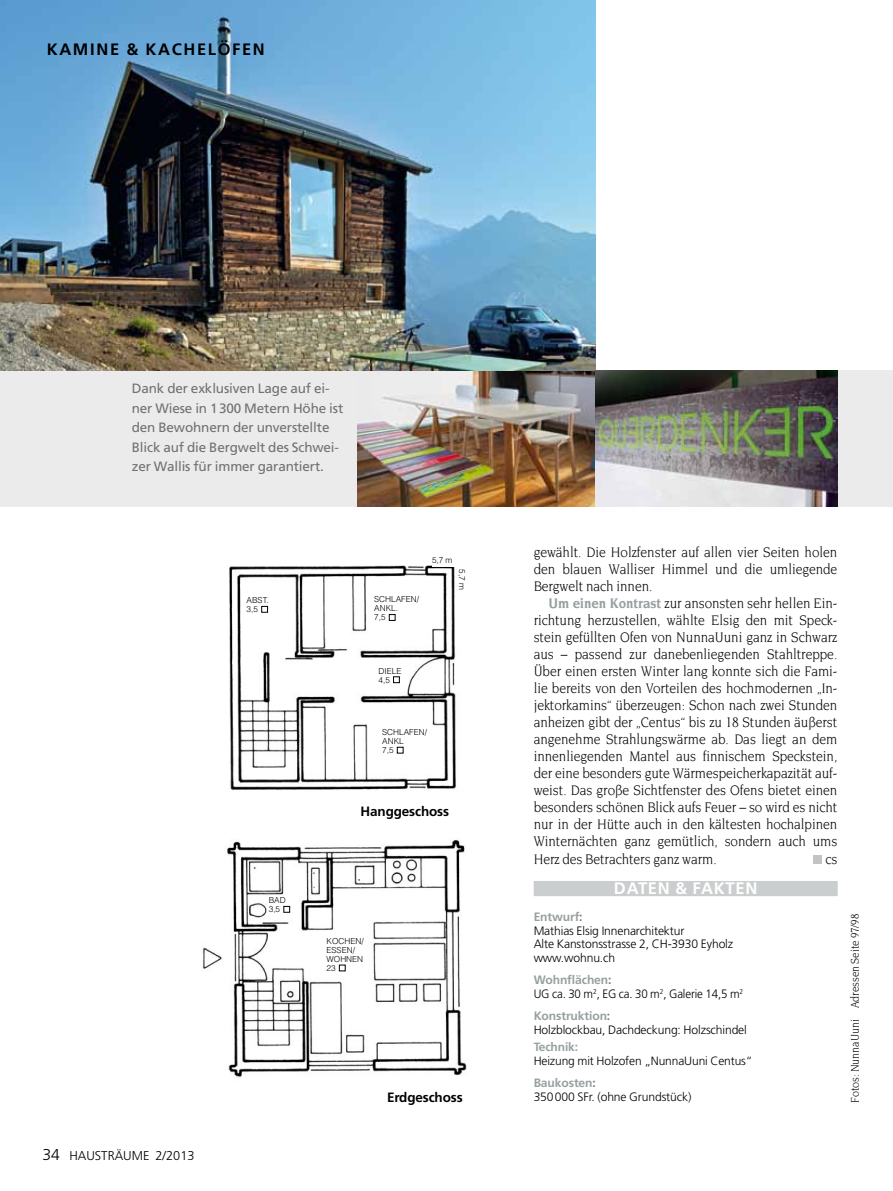
<style>
.page{position:relative;width:893px;height:1191px;background:#fff}
.page>*{position:absolute;margin:0;border:0;box-sizing:border-box;transform-origin:0 0}
.t1{font:700 16.65px "Frutiger LT Std";letter-spacing:.04em;color:#fff}
.t2{font:700 16.5px "Frutiger LT Std";letter-spacing:.1em;color:#000}
.t3{font:15px/17px "Novarese Std";letter-spacing:-.005em;color:#000;text-align:justify;scale:.9 1}
.t4{font:13.5px/19.5px "Frutiger LT Std";letter-spacing:-.01em;color:#707172}
.t5{font:700 13.5px "Frutiger LT Std";letter-spacing:-.01em;color:#000}
.t6{font:300 12.75px "Frutiger LT Std";color:#000}
.t7{font:300 12.15px/13.6px "Frutiger LT Std";letter-spacing:-.01em;color:#000}
.t8{font:300 12.15px/13.6px "Frutiger LT Std";letter-spacing:-.01em;color:#000;scale:.95 1}
.t9{font:300 12px "Frutiger LT Std";letter-spacing:-.01em;color:#000}
.t10{font:12px "Novarese Std";letter-spacing:-.005em;color:#000;scale:.9 1}
.t11{font:700 12px "Frutiger LT Std";letter-spacing:-.01em;color:#97a0a1}
.t12{font:300 8.25px/9px "Helvetica LT Std";color:#000}
.s1{font-size:15.75px}
.s2{font-weight:700;color:#97a0a1}
.s3{font-weight:700;color:#8b6f81}
</style>
<div class="page">
<img style="left:203px;top:839px;width:264px;height:239px">
<img style="left:229px;top:565px;width:227px;height:225px">
<div style="left:374px;top:596px;width:45px;height:34px;background:#fff"></div>
<svg style="left:389px;top:614px;width:6px;height:6px"></svg>
<div style="left:432px;top:557px;width:33px;height:9px;background:#fff"></div>
<div style="left:378px;top:668px;width:29px;height:16px;background:#fff"></div>
<div style="left:393px;top:676px;width:7px;height:7px;border:1px solid #000"></div>
<div style="left:327px;top:938px;width:38px;height:34px;background:#fff"></div>
<svg style="left:339px;top:965px;width:6px;height:6px"></svg>
<div style="left:0;top:370px;width:893px;height:136px;background:#ebebeb"></div>
<div style="left:269px;top:897px;width:28px;height:17px;background:#fff"></div>
<svg style="left:284px;top:906px;width:6px;height:6px"></svg>
<img style="left:357px;top:370px;width:238px;height:136px">
<img style="left:0;top:0;width:595px;height:370px">
<img style="left:595px;top:370px;width:243px;height:136px">
<div style="left:534px;top:881px;width:304px;height:15px;background:#cbcece"></div>
<div style="left:382px;top:729px;width:45px;height:32px;background:#fff"></div>
<svg style="left:397px;top:747px;width:6px;height:6px"></svg>
<div style="left:247px;top:597px;width:44px;height:34px;background:#fff"></div>
<svg style="left:262px;top:606px;width:6px;height:6px"></svg>
<div style="left:813px;top:855px;width:9px;height:8px;background:#c1c4c5"></div>
<p class="t2" style="left:47px;top:40px;width:220px">KAMINE &amp; KACHELÖFEN</p>
<p class="t4" style="left:132px;top:380px;width:213px">Dank der exklusiven Lage auf ei&shy;ner Wiese in 1 300 Metern Höhe ist den Bewohnern der unverstellte<br>Blick auf die Bergwelt des Schwei&shy;zer Wallis für immer garantiert.</p>
<p class="t12" style="left:247px;top:596px;width:24px">ABST.<br>3,5</p>
<p class="t12" style="left:269px;top:896px;width:18px">BAD<br>3,5</p>
<p class="t12" style="left:432px;top:556px;width:22px">5,7 m</p>
<p class="t12" style="left:374px;top:595px;width:46px">SCHLAFEN/<br>ANKL.<br>7,5</p>
<p class="t12" style="left:378px;top:667px;width:24px">DIELE<br>4,5</p>
<p class="t12" style="left:382px;top:728px;width:46px">SCHLAFEN/<br>ANKL<br>7,5</p>
<p class="t12" style="left:466px;top:569px;width:22px;rotate:90deg">5,7 m</p>
<p class="t5" style="left:361px;top:806px;width:90px">Hanggeschoss</p>
<p class="t6" style="left:43px;top:1149px;width:153px"><span class="s1">34</span> HAUSTRÄUME 2/2013</p>
<p class="t12" style="left:327px;top:937px;width:39px">KOCHEN/<br>ESSEN/<br>WOHNEN<br>23</p>
<p class="t5" style="left:387px;top:1091px;width:77px">Erdgeschoss</p>
<p class="t3" style="left:534px;top:544px;width:339px">gewählt. Die Holzfenster auf allen vier Seiten holen den blauen Walliser Himmel und die umliegende Bergwelt nach innen.</p>
<p class="t3" style="left:534px;top:595px;width:339px;text-indent:15px"><span class="s2">Um einen Kontrast</span> zur ansonsten sehr hellen Ein&shy;richtung herzustellen, wählte Elsig den mit Speck&shy;stein gefüllten Ofen von NunnaUuni ganz in Schwarz aus – passend zur danebenliegenden Stahltreppe.<br>Über einen ersten Winter lang konnte sich die Fami&shy;lie bereits von den Vorteilen des hochmodernen „In&shy;jektorkamins“ überzeugen: Schon nach zwei Stunden anheizen gibt der „Centus“ bis zu 18 Stunden äußerst angenehme Strahlungswärme ab. Das liegt an dem innenliegenden Mantel aus finnischem Speckstein, der eine besonders gute Wärmespeicherkapazität auf&shy;weist. Das große Sichtfenster des Ofens bietet einen besonders schönen Blick aufs Feuer – so wird es nicht nur in der Hütte auch in den kältesten hochalpinen Winternächten ganz gemütlich, sondern auch ums Herz des Betrachters ganz warm.</p>
<p class="t3" style="left:825px;top:850px;width:15px">cs</p>
<p class="t1" style="left:614px;top:881px;width:145px">DATEN &amp; FAKTEN</p>
<p class="t7" style="left:534px;top:910px;width:201px"><span class="s2">Entwurf</span><span class="s3">:<br></span>Mathias Elsig Innenarchitektur<br>Alte Kanstonsstrasse 2, CH-3930 Eyholz www.wohnu.ch</p>
<p class="t8" style="left:534px;top:973px;width:222px"><span class="s2">Wohnflächen</span><span class="s3">:<br></span>UG ca. 30 m<sup>2</sup>, EG ca. 30 m<sup>2</sup>, Galerie 14,5 m<sup>2</sup></p>
<p class="t7" style="left:534px;top:1009px;width:215px"><span class="s2">Konstruktion</span><span class="s3">:<br></span>Holzblockbau, Dachdeckung: Holzschindel</p>
<p class="t11" style="left:534px;top:1042px;width:46px">Technik:</p>
<p class="t9" style="left:534px;top:1054px;width:220px">Heizung mit Holzofen „NunnaUuni Centus“</p>
<p class="t7" style="left:534px;top:1076px;width:159px"><span class="s2">Baukosten</span><span class="s3">:<br></span>350 000 SFr. (ohne Grundstück)</p>
<p class="t10" style="left:849px;top:1102px;width:211px;rotate:-90deg">Fotos: NunnaUuni Adressen Seite 97/98</p>
</div>
